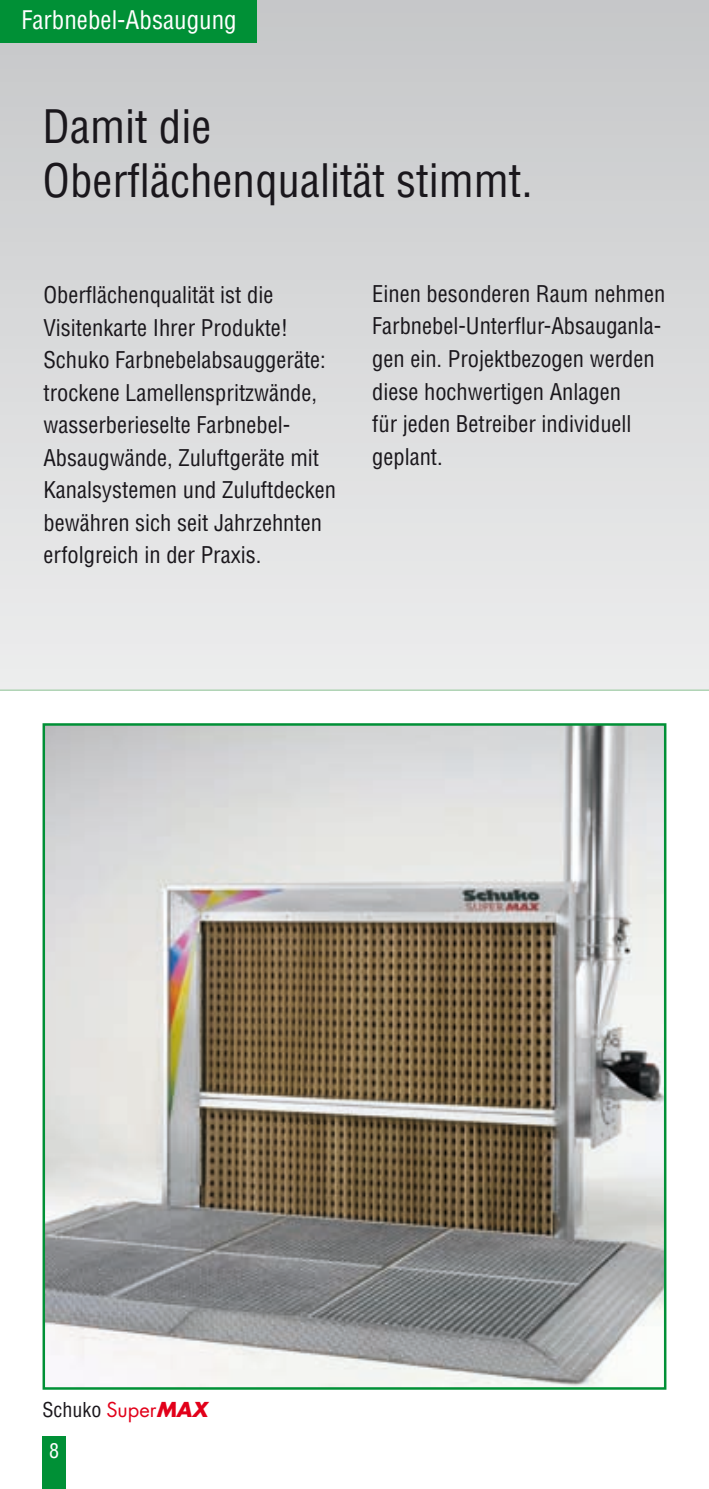
<style>
.page{position:relative;width:709px;height:1489px;background:#fff}
.page>*{position:absolute;margin:0;border:0;box-sizing:border-box;transform-origin:0 0}
.t1{font:condensed 45px/54px "Helvetica";color:#1a171c}
.t2{font:condensed 25px "Helvetica";color:#fff}
.t3{font:condensed 22.5px/32.5px "Helvetica";color:#1a171c}
.t4{font:condensed 20px "Helvetica";color:#1a171c}
.t5{font:condensed 20px "Helvetica";color:#fff}
.s1{font-family:"Futura";font-stretch:normal;color:#e2001a}
.s2{font-family:"Futura";font-weight:700;font-style:italic;font-stretch:normal;color:#e2001a}
</style>
<div class="page">
<div style="left:43px;top:1436px;width:23px;height:52px;background:#009036"></div>
<svg style="left:0;top:0;width:709px;height:690px;background:#d9dadb"></svg>
<div style="left:0;top:0;width:256px;height:43px;background:#009036"></div>
<img style="left:46px;top:726px;width:617px;height:660px">
<p class="t2" style="left:21px;top:4px;width:217px">Farbnebel-Absaugung</p>
<h1 class="t1" style="left:43px;top:99px;width:491px">Damit die<br>Oberflächenqualität stimmt.</h1>
<p class="t3" style="left:43px;top:278px;width:294px">Oberflächenqualität ist die<br>Visitenkarte Ihrer Produkte!<br>Schuko Farbnebelabsauggeräte: trockene Lamellenspritzwände, wasserberieselte Farbnebel-<br>Absaugwände, Zuluftgeräte mit<br>Kanalsystemen und Zuluftdecken bewähren sich seit Jahrzehnten erfolgreich in der Praxis.</p>
<p class="t3" style="left:372px;top:277px;width:295px">Einen besonderen Raum nehmen<br>Farbnebel-Unterflur-Absauganla&shy;gen ein. Projektbezogen werden diese hochwertigen Anlagen<br>für jeden Betreiber individuell geplant.</p>
<p class="t4" style="left:43px;top:1397px;width:166px">Schuko <span class="s1">Super</span><span class="s2">MAX</span></p>
<p class="t5" style="left:49px;top:1438px;width:11px">8</p>
</div>
